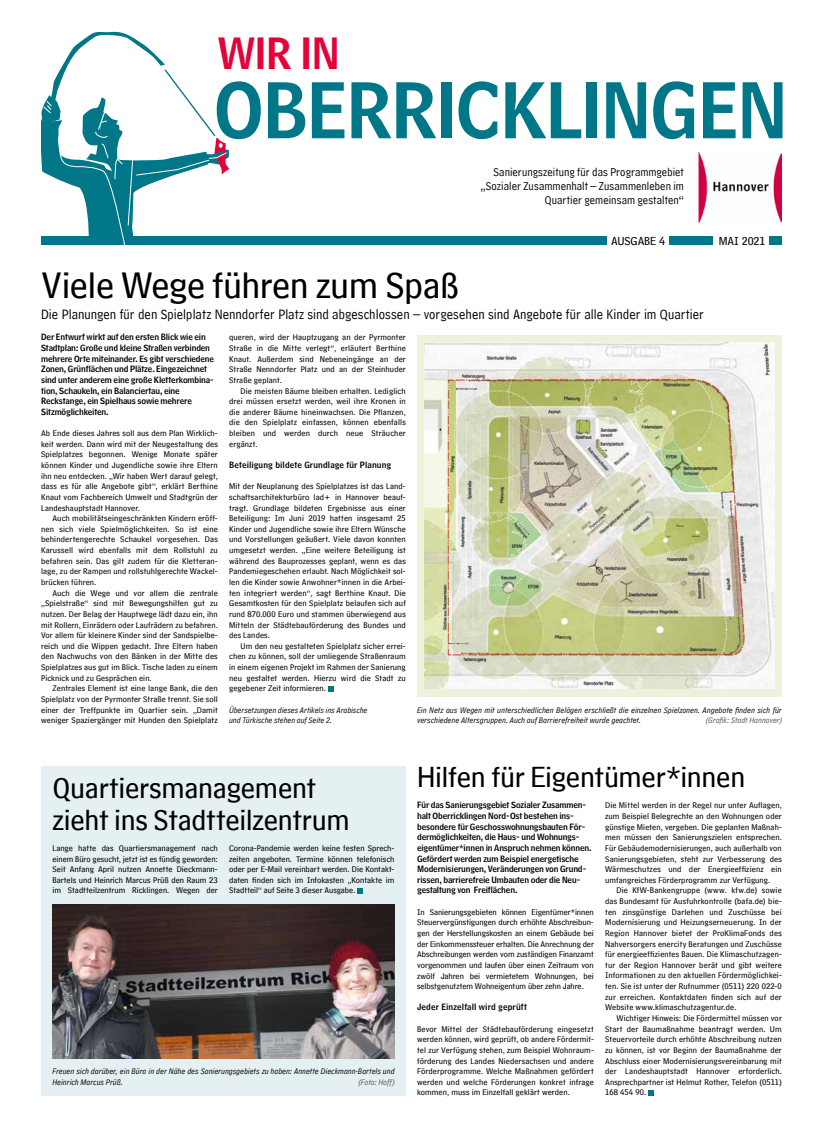
<style>
.page{position:relative;width:823px;height:1143px;background:#fff}
.page>*{position:absolute;margin:0;border:0;box-sizing:border-box;transform-origin:0 0}
.t1{font:75.5px "HM Headline";letter-spacing:-.02em;color:#078}
.t2{font:42px "HM Headline";color:#e2033a}
.t3{font:38px "HM Text";letter-spacing:-.015em;color:#000}
.t4{font:30px/31.9px "HM Text";letter-spacing:-.01em;color:#000}
.t5{font:14.2px "HM Comment";letter-spacing:.005em;color:#000}
.t6{font:12px/14.4px "HM Comment";letter-spacing:.005em;color:#000;text-align:right}
.t7{font:12px "HM Text";letter-spacing:-.01em;color:#000}
.t8{font:8.5px/10.6px "HM Text";letter-spacing:.01em;color:#000;text-align:justify}
.t9{font:8.5px/10.6px "HM Headline";letter-spacing:-.015em;color:#000}
.t10{font:italic 8.5px/10.6px "HM Comment";letter-spacing:.01em;color:#000}
.t11{font:8.5px "HM Headline";letter-spacing:.01em;color:#000}
.t12{font:italic 8.5px "HM Comment";letter-spacing:.005em;color:#575756}
</style>
<div class="page">
<div style="left:417px;top:335px;width:364px;height:361px;background:#ecf3da"></div>
<div style="left:41px;top:765px;width:364px;height:330px;background:#e5f0f3"></div>
<img style="left:424px;top:342px;width:349px;height:346px">
<img style="left:52px;top:904px;width:342px;height:154px">
<svg style="left:357px;top:888px;width:5px;height:5px"></svg>
<img style="left:698px;top:152px;width:82px;height:70px">
<div style="left:229px;top:236px;width:377px;height:8px;background:#078"></div>
<svg style="left:41px;top:31px;width:188px;height:213px"></svg>
<div style="left:669px;top:236px;width:44px;height:8px;background:#078"></div>
<div style="left:768px;top:236px;width:13px;height:8px;background:#078"></div>
<svg style="left:328px;top:686px;width:5px;height:5px"></svg>
<svg style="left:648px;top:1090px;width:5px;height:5px"></svg>
<h2 class="t2" style="left:218px;top:17px;width:123px">WIR IN</h2>
<h1 class="t1" style="left:213px;top:46px;width:575px">OBERRICKLINGEN</h1>
<h3 class="t6" style="left:480px;top:162px;width:205px">Sanierungszeitung für das Programmgebiet „Sozialer Zusammenhalt – Zusammenleben im<br>Quartier gemeinsam gestalten“</h3>
<h3 class="t7" style="left:610px;top:230px;width:56px">AUSGABE 4</h3>
<h3 class="t3" style="left:41px;top:251px;width:419px">Viele Wege führen zum Spaß</h3>
<h3 class="t5" style="left:41px;top:302px;width:664px">Die Planungen für den Spielplatz Nenndorfer Platz sind abgeschlossen – vorgesehen sind Angebote für alle Kinder im Quartier</h3>
<h3 class="t7" style="left:718px;top:230px;width:48px">MAI 2021</h3>
<p class="t9" style="left:41px;top:331px;width:174px">Der Entwurf wirkt auf den ersten Blick wie ein Stadtplan: Große und kleine Straßen verbinden mehrere Orte miteinander. Es gibt verschiedene Zonen, Grünflächen und Plätze. Eingezeichnet sind unter anderem eine große Kletterkombina&shy;tion, Schaukeln, ein Balanciertau, eine Reckstange, ein Spielhaus sowie mehrere Sitzmöglichkeiten.</p>
<p class="t8" style="left:41px;top:426px;width:178px">Ab Ende dieses Jahres soll aus dem Plan Wirklich&shy;keit werden. Dann wird mit der Neugestaltung des Spielplatzes begonnen. Wenige Monate später können Kinder und Jugendliche sowie ihre Eltern ihn neu entdecken. „Wir haben Wert darauf gelegt, dass es für alle Angebote gibt“, erklärt Berthine Knaut vom Fachbereich Umwelt und Stadtgrün der Landeshauptstadt Hannover.</p>
<p class="t8" style="left:41px;top:511px;width:178px;text-indent:11px">Auch mobilitätseingeschränkten Kindern eröff&shy;nen sich viele Spielmöglichkeiten. So ist eine behindertengerechte Schaukel vorgesehen. Das Karussell wird ebenfalls mit dem Rollstuhl zu befahren sein. Das gilt zudem für die Kletteran&shy;lage, zu der Rampen und rollstuhlgerechte Wackel&shy;brücken führen.</p>
<p class="t8" style="left:41px;top:586px;width:178px;text-indent:11px">Auch die Wege und vor allem die zentrale „Spielstraße“ sind mit Bewegungshilfen gut zu nutzen. Der Belag der Hauptwege lädt dazu ein, ihn mit Rollern, Einrädern oder Laufrädern zu befahren.<br>Vor allem für kleinere Kinder sind der Sandspielbe&shy;reich und die Wippen gedacht. Ihre Eltern haben den Nachwuchs von den Bänken in der Mitte des Spielplatzes aus gut im Blick. Tische laden zu einem Picknick und zu Gesprächen ein.</p>
<p class="t8" style="left:41px;top:681px;width:178px;text-indent:11px">Zentrales Element ist eine lange Bank, die den Spielplatz von der Pyrmonter Straße trennt. Sie soll einer der Treffpunkte im Quartier sein. „Damit weniger Spaziergänger mit Hunden den Spielplatz</p>
<p class="t8" style="left:229px;top:331px;width:178px">queren, wird der Hauptzugang an der Pyrmonter Straße in die Mitte verlegt“, erläutert Berthine Knaut. Außerdem sind Nebeneingänge an der Straße Nenndorfer Platz und an der Steinhuder Straße geplant.</p>
<p class="t8" style="left:229px;top:384px;width:178px;text-indent:11px">Die meisten Bäume bleiben erhalten. Lediglich drei müssen ersetzt werden, weil ihre Kronen in die anderer Bäume hineinwachsen. Die Pflanzen, die den Spielplatz einfassen, können ebenfalls bleiben und werden durch neue Sträucher ergänzt.</p>
<p class="t11" style="left:229px;top:457px;width:163px">Beteiligung bildete Grundlage für Planung</p>
<p class="t8" style="left:229px;top:479px;width:178px">Mit der Neuplanung des Spielplatzes ist das Land&shy;schaftsarchitekturbüro lad+ in Hannover beauf&shy;tragt. Grundlage bildeten Ergebnisse aus einer Beteiligung: Im Juni 2019 hatten insgesamt 25<br>Kinder und Jugendliche sowie ihre Eltern Wünsche und Vorstellungen geäußert. Viele davon konnten umgesetzt werden. „Eine weitere Beteiligung ist während des Bauprozesses geplant, wenn es das Pandemiegeschehen erlaubt. Nach Möglichkeit sol&shy;len die Kinder sowie Anwohner*innen in die Arbei&shy;ten integriert werden“, sagt Berthine Knaut. Die Gesamtkosten für den Spielplatz belaufen sich auf rund 870.000 Euro und stammen überwiegend aus Mitteln der Städtebauförderung des Bundes und des Landes.</p>
<p class="t8" style="left:229px;top:639px;width:178px;text-indent:11px">Um den neu gestalteten Spielplatz sicher errei&shy;chen zu können, soll der umliegende Straßenraum in einem eigenen Projekt im Rahmen der Sanierung neu gestaltet werden. Hierzu wird die Stadt zu gegebener Zeit informieren.</p>
<p class="t10" style="left:229px;top:704px;width:140px">Übersetzungen dieses Artikels ins Arabische und Türkische stehen auf Seite 2.</p>
<p class="t10" style="left:417px;top:704px;width:366px">Ein Netz aus Wegen mit unterschiedlichen Belägen erschließt die einzelnen Spielzonen. Angebote finden sich für verschiedene Altersgruppen. Auch auf Barrierefreiheit wurde geachtet.</p>
<p class="t12" style="left:705px;top:715px;width:77px">(Grafik: Stadt Hannover)</p>
<h3 class="t4" style="left:52px;top:766px;width:298px">Quartiersmanagement zieht ins Stadtteilzentrum</h3>
<p class="t8" style="left:52px;top:841px;width:167px">Lange hatte das Quartiersmanagement nach einem Büro gesucht, jetzt ist es fündig geworden:<br>Seit Anfang April nutzen Annette Dieckmann-Bartels und Heinrich Marcus Prüß den Raum 23 im Stadtteilzentrum Ricklingen. Wegen der</p>
<p class="t8" style="left:229px;top:841px;width:167px">Corona-Pandemie werden keine festen Sprech&shy;zeiten angeboten. Termine können telefonisch oder per E-Mail vereinbart werden. Die Kontakt&shy;daten finden sich im Infokasten „Kontakte im Stadtteil“ auf Seite 3 dieser Ausgabe.</p>
<p class="t10" style="left:52px;top:1065px;width:343px">Freuen sich darüber, ein Büro in der Nähe des Sanierungsgebiets zu haben: Annette Dieckmann-Bartels und<br>Heinrich Marcus Prüß.</p>
<p class="t12" style="left:358px;top:1076px;width:37px">(Foto: Hoff)</p>
<h3 class="t4" style="left:417px;top:756px;width:329px">Hilfen für Eigentümer*innen</h3>
<p class="t9" style="left:417px;top:798px;width:176px">Für das Sanierungsgebiet Sozialer Zusammen&shy;halt Oberricklingen Nord-Ost bestehen ins&shy;besondere für Geschosswohnungsbauten För&shy;dermöglichkeiten, die Haus- und Wohnungs&shy;eigentümer*innen in Anspruch nehmen können.<br>Gefördert werden zum Beispiel energetische Modernisierungen, Veränderungen von Grund&shy;rissen, barrierefreie Umbauten oder die Neu&shy;gestaltung von Freiflächen.</p>
<p class="t8" style="left:417px;top:905px;width:178px">In Sanierungsgebieten können Eigentümer*innen Steuervergünstigungen durch erhöhte Abschreibun&shy;gen der Herstellungskosten an einem Gebäude bei der Einkommenssteuer erhalten. Die Anrechnung der Abschreibungen werden vom zuständigen Finanzamt vorgenommen und laufen über einen Zeitraum von zwölf Jahren bei vermietetem Wohnungen, bei selbstgenutztem Wohneigentum über zehn Jahre.</p>
<p class="t11" style="left:417px;top:999px;width:111px">Jeder Einzelfall wird geprüft</p>
<p class="t8" style="left:417px;top:1022px;width:178px">Bevor Mittel der Städtebauförderung eingesetzt werden können, wird geprüft, ob andere Fördermit&shy;tel zur Verfügung stehen, zum Beispiel Wohnraum&shy;förderung des Landes Niedersachsen und andere Förderprogramme. Welche Maßnahmen gefördert werden und welche Förderungen konkret infrage kommen, muss im Einzelfall geklärt werden.</p>
<p class="t8" style="left:604px;top:798px;width:178px">Die Mittel werden in der Regel nur unter Auf-lagen, zum Beispiel Belegrechte an den Wohnungen oder günstige Mieten, vergeben. Die geplanten Maßnah&shy;men müssen den Sanierungszielen entsprechen.<br>Für Gebäudemodernisierungen, auch außerhalb von Sanierungsgebieten, steht zur Verbesserung des Wärmeschutzes und der Energieeffizienz ein umfangreiches Förderprogramm zur Verfügung.</p>
<p class="t8" style="left:604px;top:883px;width:178px;text-indent:11px">Die KfW-Bankengruppe (www. kfw.de) sowie das Bundesamt für Ausfuhrkontrolle (bafa.de) bie&shy;ten zinsgünstige Darlehen und Zuschüsse bei Modernisierung und Heizungserneuerung. In der Region Hannover bietet der ProKlimaFonds des Nahversorgers enercity Beratungen und Zuschüsse für energieeffizientes Bauen. Die Klimaschutzagen&shy;tur der Region Hannover berät und gibt weitere Informationen zu den aktuellen Fördermöglichkei&shy;ten. Sie ist unter der Rufnummer (0511) 220 022-0 zur erreichen. Kontaktdaten finden sich auf der Website www.klimaschutzagentur.de.</p>
<p class="t8" style="left:604px;top:1011px;width:178px;text-indent:11px">Wichtiger Hinweis: Die Fördermittel müssen vor Start der Baumaßnahme beantragt werden. Um Steuervorteile durch erhöhte Abschreibung nutzen zu können, ist vor Beginn der Baumaßnahme der Abschluss einer Modernisierungsvereinbarung mit der Landeshauptstadt Hannover erforderlich.<br>Ansprechpartner ist Helmut Rother, Telefon (0511)<br>168 454 90.</p>
</div>
